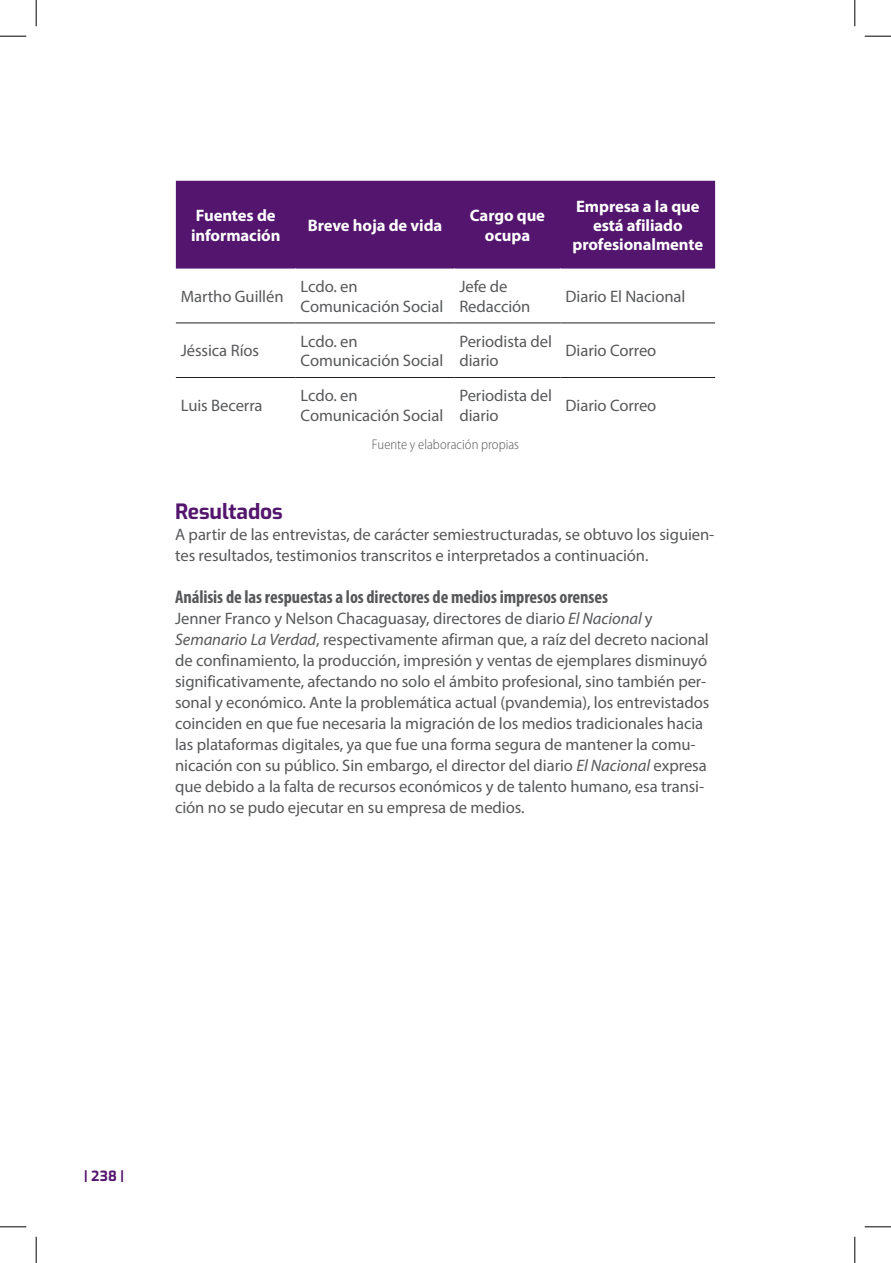
<style>
.page{position:relative;width:891px;height:1263px;background:#fff}
.page>*{position:absolute;margin:0;border:0;box-sizing:border-box;transform-origin:0 0}
.subtitulos{font:100 21px "Exo";letter-spacing:-.005em;color:#53156d}
.subtitulos_2{font:700 condensed 18.38px "Myriad Pro";letter-spacing:-.005em;color:#57585a}
.Tabla_texto{font:16.62px/21px "Myriad Pro";letter-spacing:-.005em;color:#57585a}
.Tabla_titulo{font:700 16.62px/19.2px "Myriad Pro";letter-spacing:-.005em;color:#fff;text-align:center}
.creditos{font:300 semi-condensed 14px "Myriad Pro";color:#57585a}
.t1{font:100 14px "Exo";color:#53156d}
.s1{font-style:italic}
</style>
<div class="page">
<div style="left:176px;top:181px;width:539px;height:88px;background:#53156d"></div>
<hr style="left:176px;top:323px;width:120px;height:1px;background:#231f20">
<hr style="left:296px;top:323px;width:158px;height:1px;background:#231f20">
<hr style="left:454px;top:323px;width:107px;height:1px;background:#231f20">
<hr style="left:561px;top:323px;width:154px;height:1px;background:#231f20">
<hr style="left:176px;top:377px;width:120px;height:1px;background:#231f20">
<hr style="left:296px;top:377px;width:158px;height:1px;background:#231f20">
<hr style="left:454px;top:377px;width:107px;height:1px;background:#231f20">
<hr style="left:561px;top:377px;width:154px;height:1px;background:#231f20">
<svg style="left:0;top:36px;width:26px;height:1px"></svg>
<svg style="left:865px;top:36px;width:26px;height:1px"></svg>
<svg style="left:0;top:1226px;width:26px;height:1px"></svg>
<svg style="left:865px;top:1226px;width:26px;height:1px"></svg>
<svg style="left:36px;top:0;width:1px;height:26px"></svg>
<svg style="left:36px;top:1237px;width:1px;height:26px"></svg>
<svg style="left:854px;top:0;width:1px;height:26px"></svg>
<svg style="left:854px;top:1237px;width:1px;height:26px"></svg>
<p class="Tabla_titulo" style="left:191px;top:205px;width:91px;text-align:left">Fuentes de información</p>
<p class="Tabla_titulo" style="left:308px;top:215px;width:136px">Breve hoja de vida</p>
<p class="Tabla_titulo" style="left:470px;top:205px;width:77px">Cargo que ocupa</p>
<p class="Tabla_titulo" style="left:572px;top:196px;width:132px">Empresa a la que está afiliado profesionalmente</p>
<p class="Tabla_texto" style="left:181px;top:286px;width:104px">Martho Guillén</p>
<p class="Tabla_texto" style="left:301px;top:277px;width:144px;line-height:19.2px">Lcdo. en<br>Comunicación Social</p>
<p class="Tabla_texto" style="left:459px;top:277px;width:73px;line-height:19.2px">Jefe de<br>Redacción</p>
<p class="Tabla_texto" style="left:566px;top:286px;width:121px">Diario El Nacional</p>
<p class="Tabla_texto" style="left:181px;top:340px;width:80px">Jéssica Ríos</p>
<p class="Tabla_texto" style="left:301px;top:331px;width:144px;line-height:19.2px">Lcdo. en<br>Comunicación Social</p>
<p class="Tabla_texto" style="left:459px;top:331px;width:94px;line-height:19.2px">Periodista del diario</p>
<p class="Tabla_texto" style="left:566px;top:340px;width:92px">Diario Correo</p>
<p class="Tabla_texto" style="left:181px;top:395px;width:83px">Luis Becerra</p>
<p class="Tabla_texto" style="left:301px;top:386px;width:144px;line-height:19.2px">Lcdo. en<br>Comunicación Social</p>
<p class="Tabla_texto" style="left:459px;top:386px;width:94px;line-height:19.2px">Periodista del diario</p>
<p class="Tabla_texto" style="left:566px;top:395px;width:92px">Diario Correo</p>
<p class="creditos" style="left:372px;top:437px;width:149px">Fuente y elaboración propias</p>
<p class="subtitulos" style="left:175px;top:496px;width:109px">Resultados</p>
<p class="Tabla_texto" style="left:175px;top:523px;width:541px">A partir de las entrevistas, de carácter semiestructuradas, se obtuvo los siguien&shy;tes resultados, testimonios transcritos e interpretados a continuación.</p>
<p class="subtitulos_2" style="left:175px;top:585px;width:434px">Análisis de las respuestas a los directores de medios impresos orenses</p>
<p class="Tabla_texto" style="left:175px;top:607px;width:536px">Jenner Franco y Nelson Chacaguasay, directores de diario <span class="s1">El Nacional</span> y <span class="s1">Semanario La Verdad</span>, respectivamente afirman que, a raíz del decreto nacional de confinamiento, la producción, impresión y ventas de ejemplares disminuyó significativamente, afectando no solo el ámbito profesional, sino también per&shy;sonal y económico. Ante la problemática actual (pvandemia), los entrevistados coinciden en que fue necesaria la migración de los medios tradicionales hacia las plataformas digitales, ya que fue una forma segura de mantener la comu&shy;nicación con su público. Sin embargo, el director del diario <span class="s1">El Nacional</span> expresa que debido a la falta de recursos económicos y de talento humano, esa transi&shy;ción no se pudo ejecutar en su empresa de medios.</p>
<p class="t1" style="left:84px;top:1166px;width:41px">| 238 |</p>
</div>
